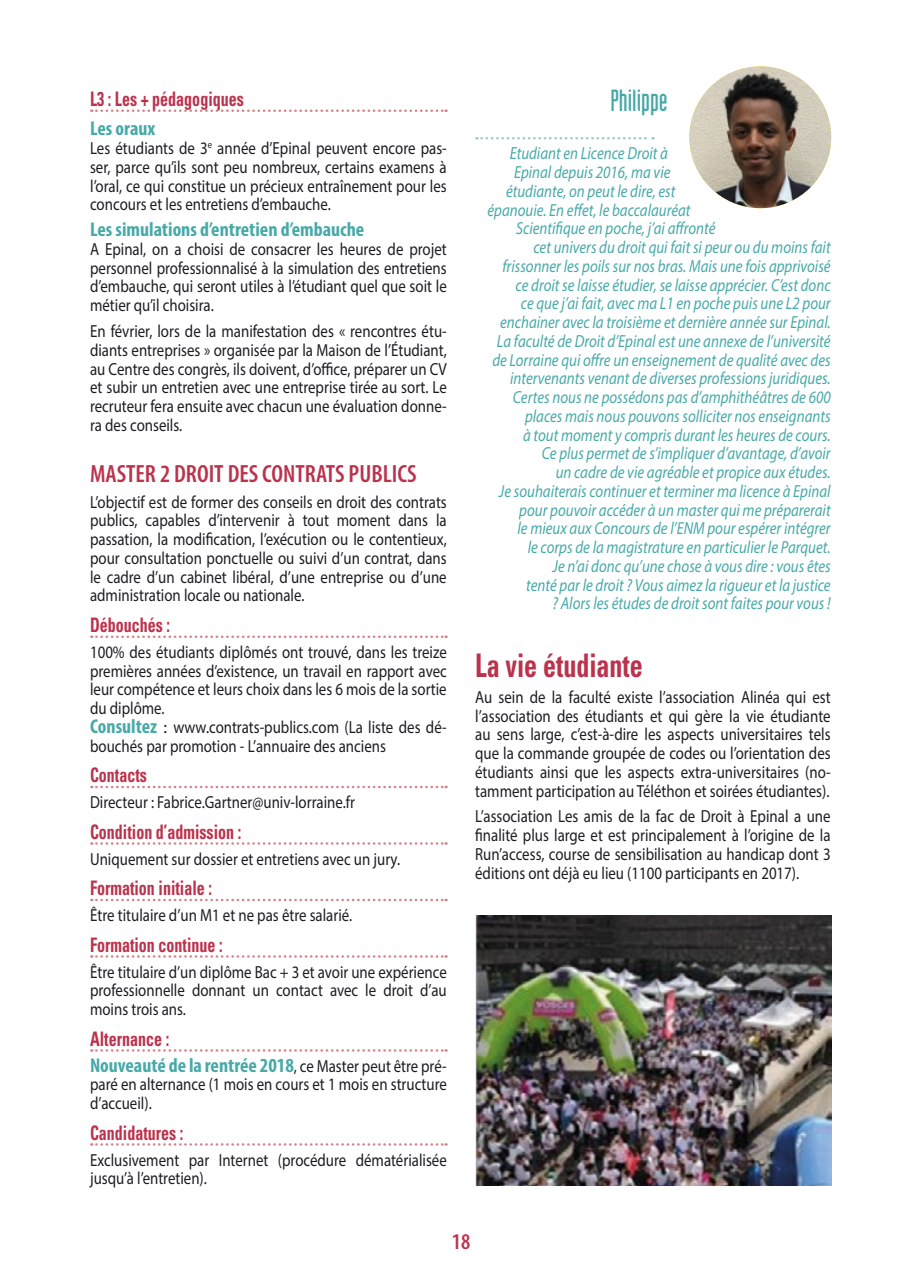
<style>
.page{position:relative;width:922px;height:1276px;background:#fff}
.page>*{position:absolute;margin:0;border:0;box-sizing:border-box;transform-origin:0 0}
.tém{font:700 condensed 32.5px "Univers";color:#bb324c;scale:.8 1}
.temtitre{font:30px "Industria Solid";color:#48a9a9}
.INTER2{font:600 condensed 25px "Myriad Pro";color:#bb324c}
.t1{font:600 condensed 22.5px "Myriad Pro";color:#bb324c}
.INTER3{font:700 condensed 20px "Univers";color:#bb324c;scale:.8 1}
.normalsans{font:700 condensed 20px "Myriad Pro";color:#48a9a9}
.inter4{font:700 condensed 20px "Myriad Pro";color:#48a9a9}
.normalsans-2{font:17.5px/18.8px "Myriad Pro";color:#1c1d21;text-align:justify;scale:.85 1}
.tém-2{font:italic 17.5px/18.8px "Myriad Pro";color:#48a9a9;text-align:right;scale:.85 1}
.normalsans-3{font:17.5px/18.8px "Myriad Pro";color:#1c1d21}
.s1{font-weight:700;font-stretch:condensed;font-size:20px;color:#48a9a9}
.s2{font-weight:400;font-stretch:normal;font-size:17.5px;color:#1c1d21}
</style>
<div class="page">
<img style="left:475px;top:915px;width:356px;height:271px">
<svg style="left:91px;top:109px;width:355px;height:3px"></svg>
<svg style="left:91px;top:635px;width:355px;height:3px"></svg>
<svg style="left:91px;top:786px;width:355px;height:2px"></svg>
<svg style="left:91px;top:842px;width:355px;height:2px"></svg>
<svg style="left:91px;top:898px;width:355px;height:3px"></svg>
<svg style="left:91px;top:955px;width:355px;height:2px"></svg>
<svg style="left:91px;top:1049px;width:355px;height:2px"></svg>
<svg style="left:91px;top:1143px;width:355px;height:2px"></svg>
<svg style="left:476px;top:137px;width:177px;height:2px"></svg>
<img style="left:689px;top:66px;width:142px;height:142px;border-radius:71px">
<p class="INTER3" style="left:90px;top:87px;width:194px">L3 : Les + pédagogiques</p>
<p class="inter4" style="left:90px;top:116px;width:67px">Les oraux</p>
<p class="normalsans-2" style="left:90px;top:139px;width:421px">Les étudiants de 3<sup>e</sup> année d’Epinal peuvent encore pas&shy;ser, parce qu’ils sont peu nombreux, certains examens à l’oral, ce qui constitue un précieux entraînement pour les concours et les entretiens d’embauche.</p>
<p class="inter4" style="left:90px;top:217px;width:276px">Les simulations d’entretien d’embauche</p>
<p class="normalsans-2" style="left:90px;top:239px;width:421px">A Epinal, on a choisi de consacrer les heures de projet personnel professionnalisé à la simulation des entretiens d’embauche, qui seront utiles à l’étudiant quel que soit le métier qu’il choisira.</p>
<p class="normalsans-2" style="left:90px;top:321px;width:421px">En février, lors de la manifestation des « rencontres étu&shy;diants entreprises » organisée par la Maison de l’Étudiant, au Centre des congrès, ils doivent, d’office, préparer un CV et subir un entretien avec une entreprise tirée au sort. Le recruteur fera ensuite avec chacun une évaluation donne&shy;ra des conseils.</p>
<p class="INTER2" style="left:90px;top:458px;width:328px">MASTER 2 DROIT DES CONTRATS PUBLICS</p>
<p class="normalsans-2" style="left:90px;top:492px;width:421px">L’objectif est de former des conseils en droit des contrats publics, capables d’intervenir à tout moment dans la passation, la modification, l’exécution ou le contentieux, pour consultation ponctuelle ou suivi d’un contrat, dans le cadre d’un cabinet libéral, d’une entreprise ou d’une administration locale ou nationale.</p>
<p class="INTER3" style="left:90px;top:612px;width:101px">Débouchés :</p>
<p class="normalsans-2" style="left:90px;top:642px;width:421px">100% des étudiants diplômés ont trouvé, dans les treize premières années d’existence, un travail en rapport avec leur compétence et leurs choix dans les 6 mois de la sortie du diplôme.</p>
<p class="normalsans-3" style="left:90px;top:717px;width:358px"><span class="s1">Consultez</span> : www.contrats-publics.com (La liste des dé&shy;bouchés par promotion - L’annuaire des anciens</p>
<p class="INTER3" style="left:90px;top:763px;width:73px">Contacts</p>
<p class="normalsans-2" style="left:90px;top:792px;width:313px">Directeur : Fabrice.Gartner@univ-lorraine.fr</p>
<p class="INTER3" style="left:90px;top:819px;width:190px">Condition d’admission :</p>
<p class="normalsans-2" style="left:90px;top:849px;width:366px">Uniquement sur dossier et entretiens avec un jury.</p>
<p class="INTER3" style="left:90px;top:876px;width:154px">Formation initiale :</p>
<p class="normalsans-2" style="left:90px;top:905px;width:310px">Être titulaire d’un M1 et ne pas être salarié.</p>
<p class="INTER3" style="left:90px;top:932px;width:167px">Formation continue :</p>
<p class="normalsans-2" style="left:90px;top:962px;width:421px">Être titulaire d’un diplôme Bac + 3 et avoir une expérience professionnelle donnant un contact avec le droit d’au moins trois ans.</p>
<p class="INTER3" style="left:90px;top:1026px;width:100px">Alternance :</p>
<p class="normalsans" style="left:90px;top:1052px;width:358px">Nouveauté de la rentrée 2018<span class="s2">, ce Master peut être pré-</span></p>
<p class="normalsans-2" style="left:90px;top:1074px;width:421px">paré en alternance (1 mois en cours et 1 mois en structure d’accueil).</p>
<p class="INTER3" style="left:90px;top:1120px;width:118px">Candidatures :</p>
<p class="normalsans-2" style="left:90px;top:1150px;width:421px">Exclusivement par Internet (procédure dématérialisée jusqu’à l’entretien).</p>
<p class="temtitre" style="left:610px;top:84px;width:59px">Philippe</p>
<p class="tém-2" style="left:509px;top:144px;width:188px">Etudiant en Licence Droit à</p>
<p class="tém-2" style="left:514px;top:162px;width:185px">Epinal depuis 2016, ma vie</p>
<p class="tém-2" style="left:506px;top:181px;width:201px">étudiante, on peut le dire, est</p>
<p class="tém-2" style="left:487px;top:200px;width:240px">épanouie. En effet, le baccalauréat</p>
<p class="tém-2" style="left:516px;top:219px;width:236px">Scientifique en poche, j’ai affronté</p>
<p class="tém-2" style="left:533px;top:237px;width:351px">cet univers du droit qui fait si peur ou du moins fait</p>
<p class="tém-2" style="left:502px;top:256px;width:387px">frissonner les poils sur nos bras. Mais une fois apprivoisé</p>
<p class="tém-2" style="left:515px;top:275px;width:372px">ce droit se laisse étudier, se laisse apprécier. C’est donc</p>
<p class="tém-2" style="left:520px;top:294px;width:366px">ce que j’ai fait, avec ma L1 en poche puis une L2 pour</p>
<p class="tém-2" style="left:500px;top:312px;width:390px">enchainer avec la troisième et dernière année sur Epinal.</p>
<p class="tém-2" style="left:492px;top:331px;width:399px">La faculté de Droit d’Epinal est une annexe de l’université de Lorraine qui offre un enseignement de qualité avec des intervenants venant de diverses professions juridiques.<br>Certes nous ne possédons pas d’amphithéâtres de 600 places mais nous pouvons solliciter nos enseignants<br>à tout moment y compris durant les heures de cours.<br>Ce plus permet de s’impliquer d’avantage, d’avoir<br>un cadre de vie agréable et propice aux études.</p>
<p class="tém-2" style="left:499px;top:481px;width:391px">Je souhaiterais continuer et terminer ma licence à Epinal pour pouvoir accéder à un master qui me préparerait<br>le mieux aux Concours de l’ENM pour espérer intégrer<br>le corps de la magistrature en particulier le Parquet.</p>
<p class="tém-2" style="left:526px;top:556px;width:359px">Je n’ai donc qu’une chose à vous dire : vous êtes tenté par le droit ? Vous aimez la rigueur et la justice ? Alors les études de droit sont faites pour vous !</p>
<p class="tém" style="left:475px;top:645px;width:211px">La vie étudiante</p>
<p class="normalsans-2" style="left:475px;top:687px;width:419px">Au sein de la faculté existe l’association Alinéa qui est l’association des étudiants et qui gère la vie étudiante au sens large, c’est-à-dire les aspects universitaires tels que la commande groupée de codes ou l’orientation des étudiants ainsi que les aspects extra-universitaires (no&shy;tamment participation au Téléthon et soirées étudiantes).</p>
<p class="normalsans-2" style="left:475px;top:807px;width:419px">L’association Les amis de la fac de Droit à Epinal a une finalité plus large et est principalement à l’origine de la Run’access, course de sensibilisation au handicap dont 3 éditions ont déjà eu lieu (1100 participants en 2017).</p>
<p class="t1" style="left:451px;top:1227px;width:20px">18</p>
</div>
